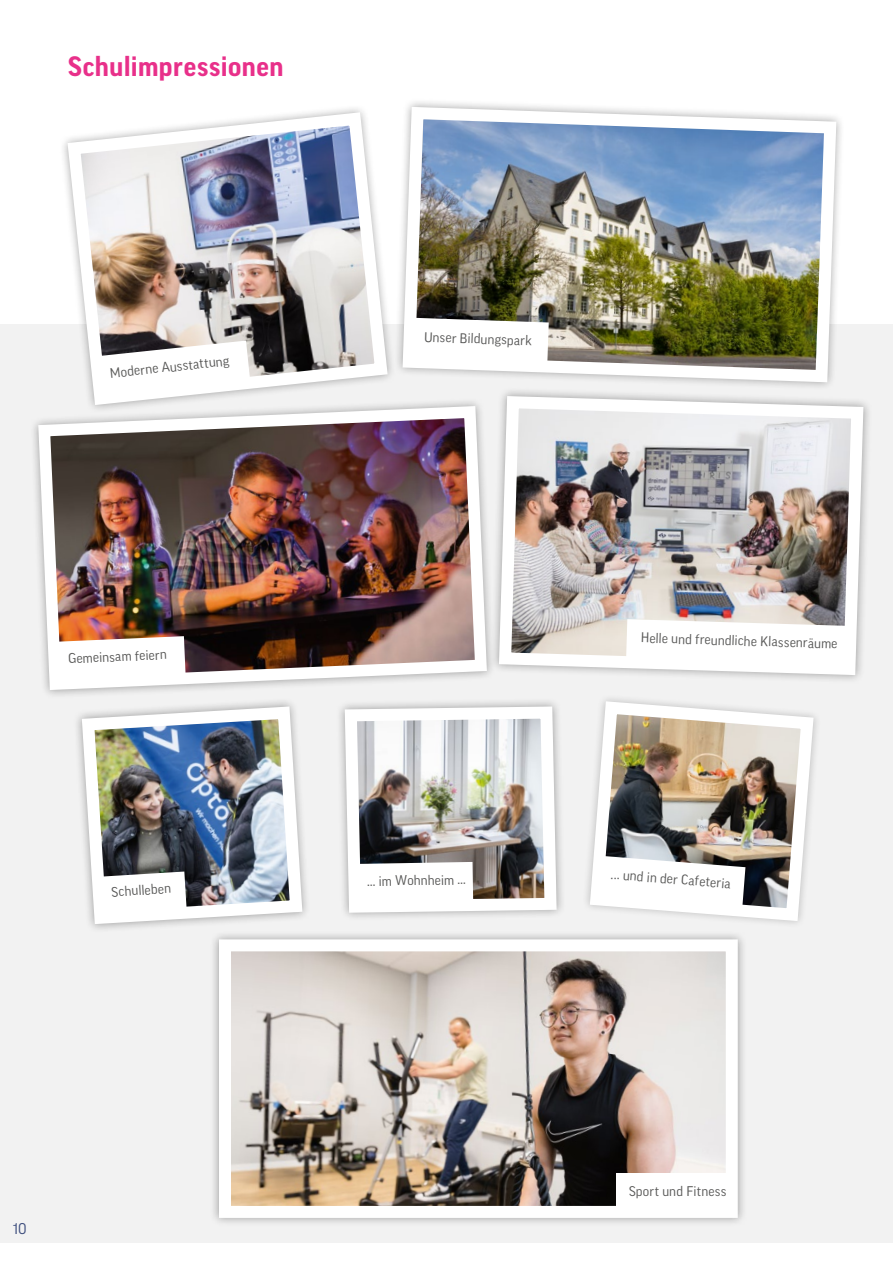
<style>
.page{position:relative;width:893px;height:1263px;background:#fff}
.page>*{position:absolute;margin:0;border:0;box-sizing:border-box;transform-origin:0 0}
.t1{font:700 27px "Good Pro";letter-spacing:.02em;color:#e8308a}
.t2{font:15px "Good Pro";color:#3f4f7e}
.t3{font:13.5px "Good Pro";letter-spacing:.01em;color:#575756}
</style>
<div class="page">
<div style="left:0;top:324px;width:893px;height:918px;background:#f2f2f2"></div>
<img style="left:398px;top:102px;width:443px;height:285px">
<div style="left:210px;top:930px;width:537px;height:297px;background:#000;opacity:.35"></div>
<img style="left:232px;top:952px;width:493px;height:253px">
<div style="left:219px;top:939px;width:519px;height:279px;border:12px solid #fff"></div>
<img style="left:63px;top:108px;width:329px;height:289px">
<img style="left:496px;top:391px;width:373px;height:289px">
<div style="left:616px;top:1173px;width:115px;height:42px;background:#fff"></div>
<svg style="left:626px;top:619px;width:224px;height:49px"></svg>
<div style="left:73px;top:698px;width:238px;height:234px;background:#f2f2f2"></div>
<img style="left:77px;top:701px;width:230px;height:228px">
<svg style="left:100px;top:871px;width:87px;height:47px"></svg>
<img style="left:339px;top:701px;width:223px;height:217px">
<div style="left:355px;top:862px;width:118px;height:44px;background:#fff"></div>
<svg style="left:98px;top:341px;width:152px;height:56px"></svg>
<img style="left:586px;top:698px;width:231px;height:226px">
<svg style="left:599px;top:856px;width:146px;height:54px"></svg>
<div style="left:411px;top:318px;width:138px;height:46px;background:#fff"></div>
<div style="left:30px;top:397px;width:466px;height:302px;background:#000;opacity:.35"></div>
<img style="left:32px;top:400px;width:461px;height:296px">
<svg style="left:56px;top:636px;width:130px;height:47px"></svg>
<h1 class="t1" style="left:68px;top:51px;width:217px">Schulimpressionen</h1>
<p class="t3" style="left:109px;top:365px;width:121px;rotate:-6deg">Moderne Ausstattung</p>
<p class="t3" style="left:424px;top:329px;width:109px;rotate:2deg">Unser Bildungspark</p>
<p class="t3" style="left:68px;top:651px;width:100px;rotate:-3deg">Gemeinsam feiern</p>
<p class="t3" style="left:111px;top:884px;width:61px;rotate:-3deg">Schulleben</p>
<p class="t3" style="left:367px;top:873px;width:100px;rotate:-1deg">… im Wohnheim …</p>
<p class="t3" style="left:641px;top:629px;width:198px;rotate:2deg">Helle und freundliche Klassenräume</p>
<p class="t3" style="left:611px;top:867px;width:122px;rotate:4deg">... und in der Cafeteria</p>
<p class="t2" style="left:13px;top:1219px;width:15px">10</p>
<p class="t3" style="left:629px;top:1183px;width:99px">Sport und Fitness</p>
</div>
